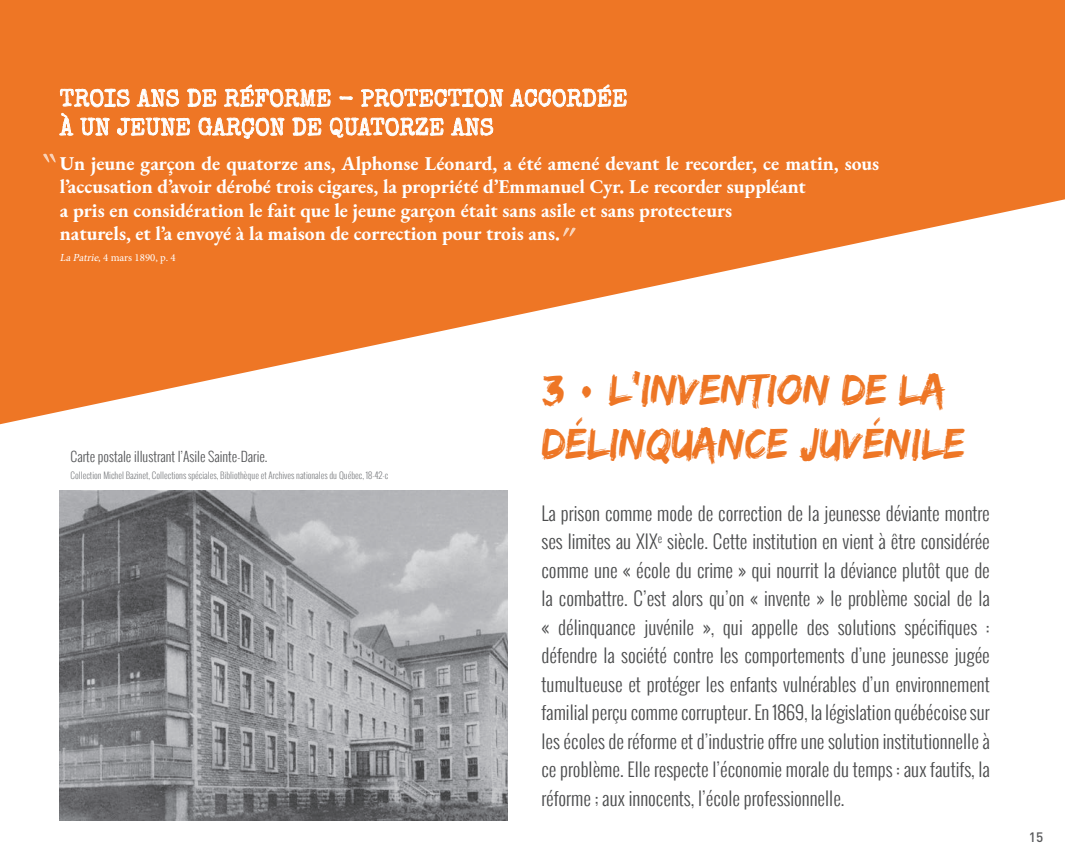
<style>
.page{position:relative;width:1065px;height:864px;background:#fff}
.page>*{position:absolute;margin:0;border:0;box-sizing:border-box;transform-origin:0 0}
.t1{font:45px/54px "Edo SZ";color:#ee7625;scale:.95 1}
.t2{font:24px/28.8px "Special Elite";color:#fff}
.t3{font:700 19.5px/23.4px "EB Garamond";color:#fff}
.t4{font:300 18.75px/28.5px "Oswald";color:#4b4c4d;text-align:justify}
.t5{font:300 13.5px "Oswald";color:#57585a}
.t6{font:500 13.5px "DIN";color:#57585a}
.t7{font:10.8px "Minion Pro";color:#fff}
.t8{font:300 9px "Oswald";color:#808285}
.s1{font-style:italic}
</style>
<div class="page">
<svg style="left:0;top:0;width:1064px;height:425px;fill:#ee7625"></svg>
<img style="left:60px;top:490px;width:447px;height:331px">
<svg style="left:60px;top:89px;width:70px;height:18px"></svg>
<svg style="left:137px;top:89px;width:42px;height:19px"></svg>
<svg style="left:187px;top:89px;width:29px;height:19px"></svg>
<svg style="left:224px;top:84px;width:106px;height:24px;background:#f29e65"></svg>
<svg style="left:339px;top:95px;width:13px;height:5px"></svg>
<svg style="left:361px;top:89px;width:142px;height:19px;background:#f3a36e"></svg>
<svg style="left:510px;top:84px;width:116px;height:24px;background:#f29b60"></svg>
<svg style="left:59px;top:113px;width:14px;height:23px"></svg>
<svg style="left:80px;top:117px;width:30px;height:19px"></svg>
<svg style="left:117px;top:117px;width:73px;height:20px"></svg>
<svg style="left:198px;top:117px;width:86px;height:22px;background:#f29f66"></svg>
<svg style="left:292px;top:117px;width:29px;height:20px"></svg>
<svg style="left:330px;top:117px;width:113px;height:21px;background:#f3a16a"></svg>
<svg style="left:451px;top:118px;width:42px;height:18px"></svg>
<svg style="left:43px;top:154px;width:13px;height:8px"></svg>
<svg style="left:563px;top:228px;width:12px;height:8px"></svg>
<p class="t2" style="left:60px;top:84px;width:569px">TROIS ANS DE RÉFORME - PROTECTION ACCORDÉE<br>À UN JEUNE GARÇON DE QUATORZE ANS</p>
<p class="t3" style="left:60px;top:151px;width:821px">Un jeune garçon de quatorze ans, Alphonse Léonard, a été amené devant le recorder, ce matin, sous l’accusation d’avoir dérobé trois cigares, la propriété d’Emmanuel Cyr. Le recorder suppléant<br>a pris en considération le fait que le jeune garçon était sans asile et sans protecteurs<br>naturels, et l’a envoyé à la maison de correction pour trois ans.</p>
<p class="t7" style="left:60px;top:250px;width:117px"><span class="s1">LaPatrie</span>, 4 mars 1890, p. 4</p>
<p class="t5" style="left:71px;top:447px;width:198px">Carte postale illustrant l’Asile Sainte-Darie.</p>
<p class="t8" style="left:71px;top:469px;width:319px">Collection Michel Bazinet, Collections spéciales, Bibliothèque et Archives nationales du Québec, 18-42-c</p>
<h1 class="t1" style="left:541px;top:361px;width:447px">3 · L’INVENTION DE LA<br>DÉLINQUANCE JUVÉNILE</h1>
<p class="t4" style="left:541px;top:499px;width:450px">La prison comme mode de correction de la jeunesse déviante montre ses limites au XIX<sup>e</sup> siècle. Cette institution en vient à être considérée comme une « école du crime » qui nourrit la déviance plutôt que de la combattre. C’est alors qu’on « invente » le problème social de la « délinquance juvénile », qui appelle des solutions spécifiques : défendre la société contre les comportements d’une jeunesse jugée tumultueuse et protéger les enfants vulnérables d’un environnement familial perçu comme corrupteur. En 1869, la législation québécoise sur les écoles de réforme et d’industrie offre une solution institutionnelle à ce problème. Elle respecte l’économie morale du temps : aux fautifs, la réforme ; aux innocents, l’école professionnelle.</p>
<p class="t6" style="left:1028px;top:829px;width:16px">15</p>
</div>
